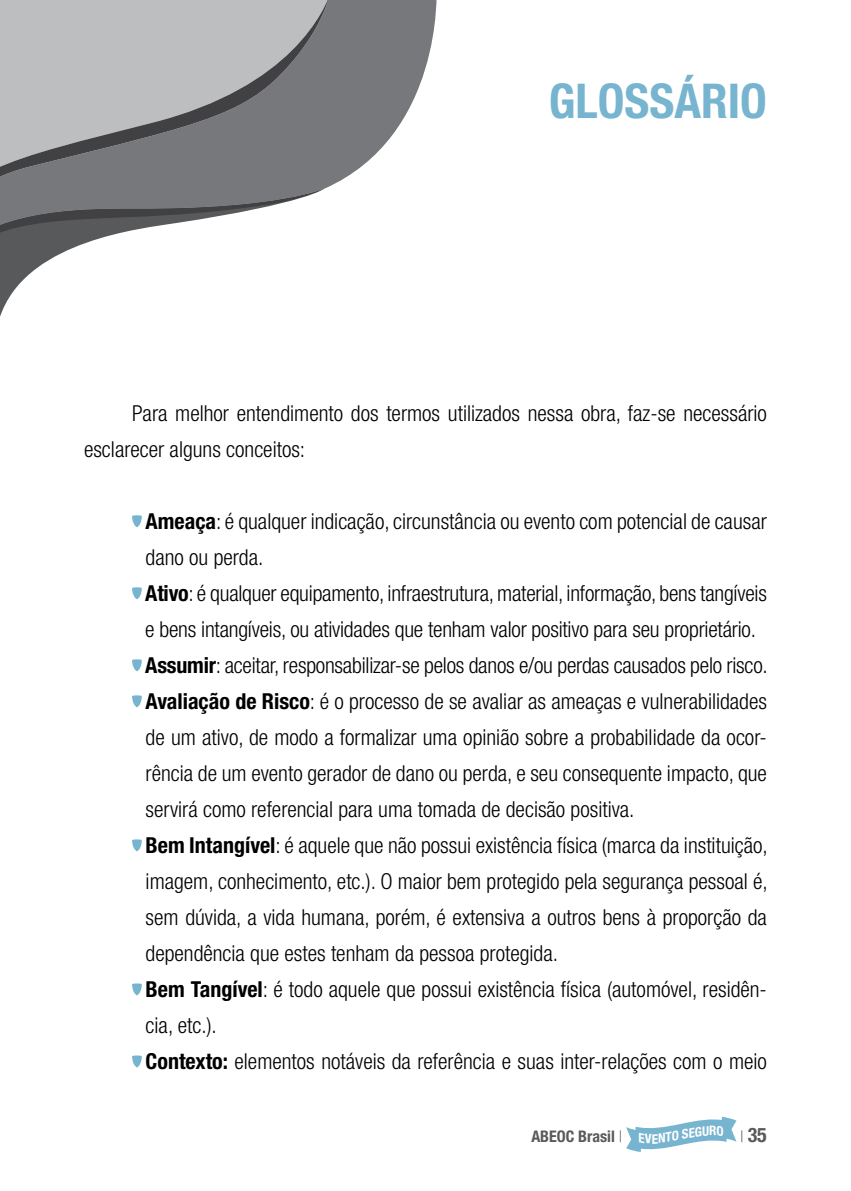
<style>
.page{position:relative;width:851px;height:1191px;background:#fff}
.page>*{position:absolute;margin:0;border:0;box-sizing:border-box;transform-origin:0 0}
.t1{font:700 condensed 48px "Helvetica Neue LT Std";color:#76b4cf}
.t2{font:300 condensed 22px/36px "Helvetica Neue LT Std";color:#000}
.t3{font:700 condensed 20px "Helvetica Neue LT Std";color:#58595b}
.t4{font:700 condensed 16px "Helvetica Neue LT Std";color:#58595b}
.s1{font-weight:700}
.s2{font-weight:300}
.s3{font-weight:300;font-size:16px}
</style>
<div class="page">
<svg style="left:132px;top:515px;width:10px;height:12px"></svg>
<svg style="left:132px;top:587px;width:10px;height:12px"></svg>
<svg style="left:132px;top:659px;width:10px;height:12px"></svg>
<svg style="left:132px;top:695px;width:10px;height:12px"></svg>
<svg style="left:132px;top:839px;width:10px;height:12px"></svg>
<svg style="left:132px;top:983px;width:10px;height:12px"></svg>
<svg style="left:132px;top:1055px;width:10px;height:12px"></svg>
<svg style="left:332px;top:0;width:105px;height:185px;fill:#77787b"></svg>
<svg style="left:0;top:0;width:332px;height:317px"></svg>
<svg style="left:626px;top:1116px;width:110px;height:36px"></svg>
<h1 class="t1" style="left:549px;top:72px;width:27px">GLOSSÁR</h1>
<h1 class="t1" style="left:727px;top:72px;width:37px">IO</h1>
<p class="t2" style="left:84px;top:395px;width:684px;text-indent:48px">Para melhor entendimento dos termos utilizados nessa obra, faz-se necessário esclarecer alguns conceitos:</p>
<p class="t2" style="left:145px;top:503px;width:624px"><span class="s1">Ameaça</span>: é qualquer indicação, circunstância ou evento com potencial de causar dano ou perda.<br><span class="s1">Ativo</span>: é qualquer equipamento, infraestrutura, material, informação, bens tangíveis e bens intangíveis, ou atividades que tenham valor positivo para seu proprietário.<br><span class="s1">Assumir</span>: aceitar, responsabilizar-se pelos danos e/ou perdas causados pelo risco.<br><span class="s1">Avaliação de Risco</span>: é o processo de se avaliar as ameaças e vulnerabilidades de um ativo, de modo a formalizar uma opinião sobre a probabilidade da ocor&shy;rência de um evento gerador de dano ou perda, e seu consequente impacto, que servirá como referencial para uma tomada de decisão positiva.<br><span class="s1">Bem Intangível</span>: é aquele que não possui existência física (marca da instituição, imagem, conhecimento, etc.). O maior bem protegido pela segurança pessoal é, sem dúvida, a vida humana, porém, é extensiva a outros bens à proporção da dependência que estes tenham da pessoa protegida.<br><span class="s1">Bem Tangível</span>: é todo aquele que possui existência física (automóvel, residên&shy;cia, etc.).<br><span class="s1">Contexto:</span> elementos notáveis da referência e suas inter-relações com o meio</p>
<p class="t4" style="left:531px;top:1126px;width:92px">ABEOC Brasil <span class="s2">|</span></p>
<p class="t3" style="left:740px;top:1122px;width:28px"><span class="s3">|</span> 35</p>
</div>
